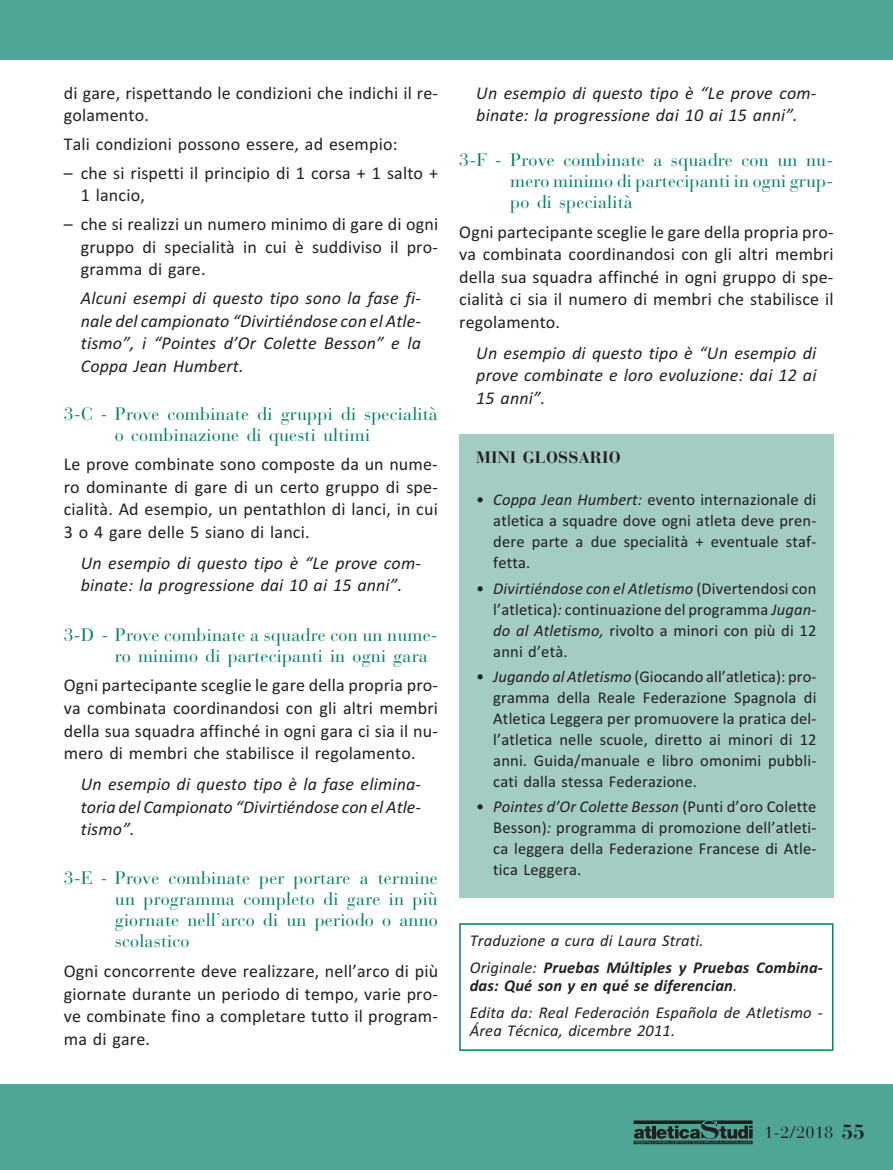
<style>
.page{position:relative;width:893px;height:1170px;background:#fff}
.page>*{position:absolute;margin:0;border:0;box-sizing:border-box;transform-origin:0 0}
.t1{font:700 20.25px "Bauer Bodoni";color:#231f20}
.t2{font:18px/22.5px "Calibri";letter-spacing:.01em;color:#231f20;text-align:justify}
.t3{font:italic 18px/22.5px "Calibri";letter-spacing:.01em;color:#231f20;text-align:justify}
.t4{font:18px/21px "Bauer Bodoni";letter-spacing:.01em;color:#008066;text-align:justify}
.t5{font:16.5px/21px "Calibri";letter-spacing:.01em;color:#231f20;text-align:justify}
.t6{font:italic 16.5px/26.7px "Calibri";letter-spacing:.01em;color:#231f20}
.t7{font:700 16.5px "Bauer Bodoni";letter-spacing:.01em;color:#231f20}
.t8{font:16.5px "Bauer Bodoni";color:#231f20}
.s1{font-style:italic}
.s2{font-weight:700}
</style>
<div class="page">
<div style="left:0;top:1084px;width:893px;height:85px;background:#50a696"></div>
<div style="left:459px;top:923px;width:374px;height:127px;border:2px solid #008066"></div>
<div style="left:459px;top:434px;width:374px;height:463px;background:#a3ccc3"></div>
<svg style="left:634px;top:1120px;width:119px;height:24px"></svg>
<div style="left:0;top:0;width:893px;height:60px;background:#50a696"></div>
<p class="t2" style="left:64px;top:83px;width:376px">di gare, rispettando le condizioni che indichi il re&shy;golamento.</p>
<p class="t2" style="left:64px;top:134px;width:335px">Tali condizioni possono essere, ad esempio:</p>
<p class="t2" style="left:81px;top:163px;width:359px;text-indent:-17px">– che si rispetti il principio di 1 corsa + 1 salto +<br>1 lancio,</p>
<p class="t2" style="left:81px;top:214px;width:359px;text-indent:-17px">– che si realizzi un numero minimo di gare di ogni gruppo di specialità in cui è suddiviso il pro&shy;gramma di gare.</p>
<p class="t3" style="left:81px;top:288px;width:342px">Alcuni esempi di questo tipo sono la fase fi&shy;nale del campionato “Divirtiéndose con el Atle&shy;tismo”, i “Pointes d’Or Colette Besson” e la Coppa Jean Humbert.</p>
<p class="t4" style="left:115px;top:405px;width:325px;text-indent:-51px">3-C - Prove combinate di gruppi di specialità o combinazione di questi ultimi</p>
<p class="t2" style="left:64px;top:454px;width:376px">Le prove combinate sono composte da un nume&shy;ro dominante di gare di un certo gruppo di spe&shy;cialità. Ad esempio, un pentathlon di lanci, in cui 3 o 4 gare delle 5 siano di lanci.</p>
<p class="t3" style="left:81px;top:553px;width:342px">Un esempio di questo tipo è “Le prove com&shy;binate: la progressione dai 10 ai 15 anni”.</p>
<p class="t4" style="left:115px;top:626px;width:325px;text-indent:-51px">3-D - Prove combinate a squadre con un nume - ro minimo di partecipanti in ogni gara</p>
<p class="t2" style="left:64px;top:675px;width:376px">Ogni partecipante sceglie le gare della propria pro&shy;va combinata coordinandosi con gli altri membri della sua squadra affinché in ogni gara ci sia il nu&shy;mero di membri che stabilisce il regolamento.</p>
<p class="t3" style="left:81px;top:774px;width:342px">Un esempio di questo tipo è la fase elimina&shy;toria del Campionato “Divirtiéndose con el Atle&shy;tismo”.</p>
<p class="t4" style="left:115px;top:869px;width:325px;text-indent:-51px">3-E - Prove combinate per portare a termine un programma completo di gare in più giornate nell’arco di un periodo o anno scolastico</p>
<p class="t2" style="left:64px;top:961px;width:376px">Ogni concorrente deve realizzare, nell’arco di più giornate durante un periodo di tempo, varie pro&shy;ve combinate fino a completare tutto il program&shy;ma di gare.</p>
<p class="t3" style="left:476px;top:83px;width:342px">Un esempio di questo tipo è “Le prove com&shy;binate: la progressione dai 10 ai 15 anni”.</p>
<p class="t4" style="left:510px;top:151px;width:325px;text-indent:-51px">3-F - Prove combinate a squadre con un nu&shy;mero minimo di partecipanti in ogni grup&shy;po di specialità</p>
<p class="t2" style="left:459px;top:222px;width:376px">Ogni partecipante sceglie le gare della propria pro&shy;va combinata coordinandosi con gli altri membri della sua squadra affinché in ogni gruppo di spe&shy;cialità ci sia il numero di membri che stabilisce il regolamento.</p>
<p class="t3" style="left:476px;top:343px;width:342px">Un esempio di questo tipo è “Un esempio di prove combinate e loro evoluzione: dai 12 ai 15 anni”.</p>
<p class="t7" style="left:476px;top:451px;width:146px">MINI GLOSSARIO</p>
<p class="t5" style="left:493px;top:490px;width:325px;text-indent:-17px">• <span class="s1">Coppa Jean Humbert:</span> evento internazionale di atletica a squadre dove ogni atleta deve pren&shy;dere parte a due specialità + eventuale staf&shy;fetta.</p>
<p class="t5" style="left:493px;top:579px;width:325px;text-indent:-17px">• <span class="s1">Divirtiéndose con el Atletismo</span> (Divertendosi con l’atletica)<span class="s1">:</span> continuazione del programma <span class="s1">Jugan - do al Atletismo,</span> rivolto a minori con più di 12 anni d’età.</p>
<p class="t5" style="left:493px;top:667px;width:325px;text-indent:-17px">• <span class="s1">Jugando al Atletismo</span> (Giocando all’atletica): pro&shy;gramma della Reale Federazione Spagnola di Atletica Leggera per promuovere la pratica del&shy;l’atletica nelle scuole, diretto ai minori di 12 anni. Guida/manuale e libro omonimi pubbli&shy;cati dalla stessa Federazione.</p>
<p class="t5" style="left:493px;top:797px;width:325px;text-indent:-17px">• <span class="s1">Pointes d’Or Colette Besson</span> (Punti d’oro Colette Besson)<span class="s1">:</span> programma di promozione del l’atle ti - ca leggera della Federazione Francese di Atle&shy;tica Leggera.</p>
<p class="t6" style="left:470px;top:928px;width:355px">Traduzione a cura di Laura Strati.<br>Originale: <span class="s2">Pruebas Múltiples y Pruebas Combina-</span></p>
<p class="t6" style="left:470px;top:973px;width:355px"><span class="s2">das: Qué son y en qué se diferencian</span>.<br>Edita da: Real Federación Española de Atletismo -</p>
<p class="t6" style="left:470px;top:1018px;width:207px">Área Técnica, dicembre 2011.</p>
<p class="t8" style="left:764px;top:1125px;width:71px">1-2/2018</p>
<p class="t1" style="left:842px;top:1123px;width:24px">55</p>
</div>
